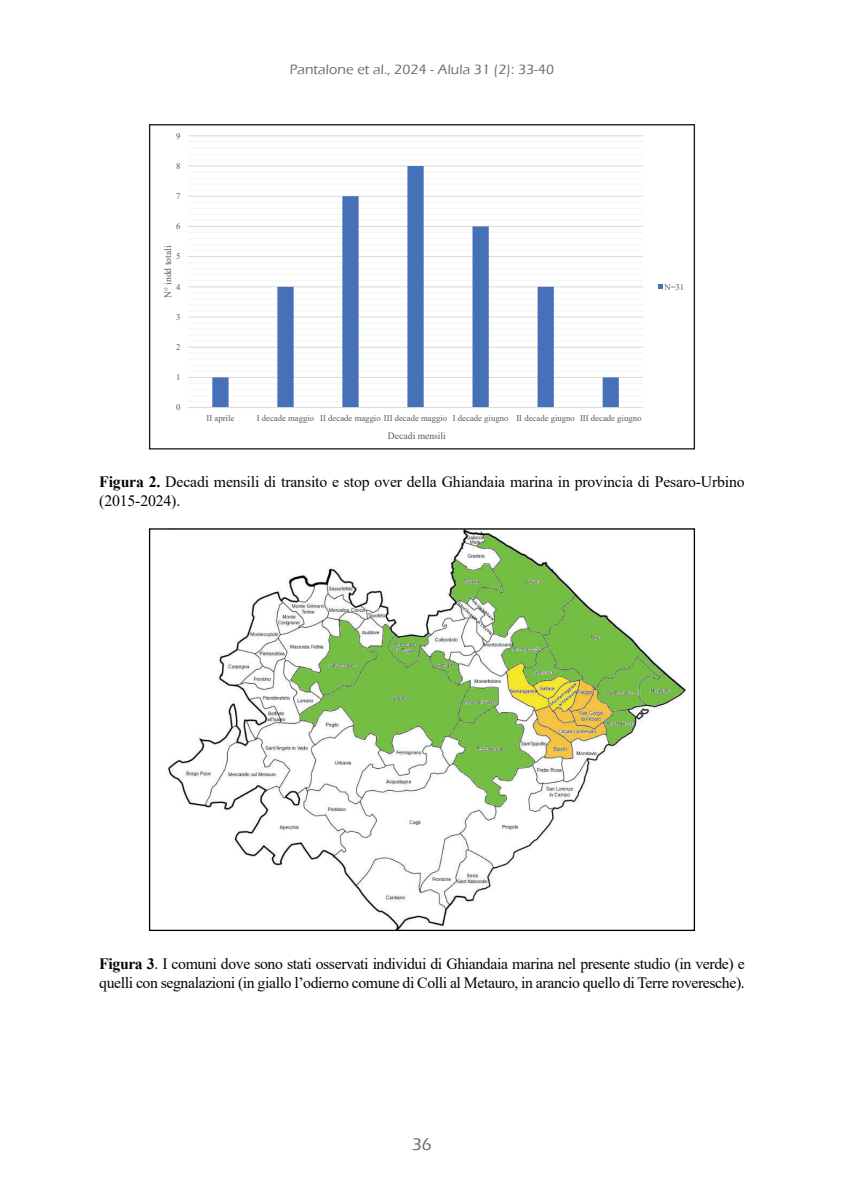
<style>
.page{position:relative;width:844px;height:1191px;background:#fff}
.page>*{position:absolute;margin:0;border:0;box-sizing:border-box;transform-origin:0 0}
.t1{font:500 17.5px "Eras ITC";color:#6c6d70}
.t2{font:15.75px/18.9px "Times New Roman";letter-spacing:-.025em;color:#040503}
.t3{font:500 14px "Eras ITC";letter-spacing:.01em;color:#6c6d70}
.t4{font:9.62px "Times New Roman";color:#595959}
.t5{font:8.75px "Times New Roman";letter-spacing:-.005em;color:#595959}
.s1{font-weight:700}
</style>
<div class="page">
<hr style="left:188px;top:401px;width:455px;height:1px;background:#f4f5f6">
<hr style="left:188px;top:395px;width:455px;height:1px;background:#f4f5f6">
<hr style="left:188px;top:389px;width:455px;height:1px;background:#f4f5f6">
<hr style="left:188px;top:383px;width:455px;height:1px;background:#f4f5f6">
<hr style="left:188px;top:371px;width:455px;height:1px;background:#f4f5f6">
<hr style="left:188px;top:365px;width:455px;height:1px;background:#f4f5f6">
<hr style="left:188px;top:359px;width:455px;height:1px;background:#f4f5f6">
<hr style="left:188px;top:353px;width:455px;height:1px;background:#f4f5f6">
<hr style="left:188px;top:341px;width:455px;height:1px;background:#f4f5f6">
<hr style="left:188px;top:335px;width:455px;height:1px;background:#f4f5f6">
<hr style="left:188px;top:329px;width:455px;height:1px;background:#f4f5f6">
<hr style="left:188px;top:323px;width:455px;height:1px;background:#f4f5f6">
<hr style="left:188px;top:310px;width:455px;height:1px;background:#f4f5f6">
<hr style="left:188px;top:304px;width:455px;height:1px;background:#f4f5f6">
<hr style="left:188px;top:298px;width:455px;height:1px;background:#f4f5f6">
<hr style="left:188px;top:292px;width:455px;height:1px;background:#f4f5f6">
<hr style="left:188px;top:280px;width:455px;height:1px;background:#f4f5f6">
<hr style="left:188px;top:274px;width:455px;height:1px;background:#f4f5f6">
<hr style="left:188px;top:268px;width:455px;height:1px;background:#f4f5f6">
<hr style="left:188px;top:262px;width:455px;height:1px;background:#f4f5f6">
<hr style="left:188px;top:250px;width:455px;height:1px;background:#f4f5f6">
<hr style="left:188px;top:244px;width:455px;height:1px;background:#f4f5f6">
<hr style="left:188px;top:238px;width:455px;height:1px;background:#f4f5f6">
<hr style="left:188px;top:232px;width:455px;height:1px;background:#f4f5f6">
<hr style="left:188px;top:220px;width:455px;height:1px;background:#f4f5f6">
<hr style="left:188px;top:214px;width:455px;height:1px;background:#f4f5f6">
<hr style="left:188px;top:208px;width:455px;height:1px;background:#f4f5f6">
<hr style="left:188px;top:202px;width:455px;height:1px;background:#f4f5f6">
<hr style="left:188px;top:190px;width:455px;height:1px;background:#f4f5f6">
<hr style="left:188px;top:184px;width:455px;height:1px;background:#f4f5f6">
<hr style="left:188px;top:178px;width:455px;height:1px;background:#f4f5f6">
<hr style="left:188px;top:172px;width:455px;height:1px;background:#f4f5f6">
<hr style="left:188px;top:160px;width:455px;height:1px;background:#f4f5f6">
<hr style="left:188px;top:154px;width:455px;height:1px;background:#f4f5f6">
<hr style="left:188px;top:147px;width:455px;height:1px;background:#f4f5f6">
<hr style="left:188px;top:141px;width:455px;height:1px;background:#f4f5f6">
<hr style="left:188px;top:377px;width:455px;height:1px;background:#dad9d8">
<hr style="left:188px;top:347px;width:455px;height:1px;background:#dad9d8">
<hr style="left:188px;top:317px;width:455px;height:1px;background:#dad9d8">
<hr style="left:188px;top:286px;width:455px;height:1px;background:#dad9d8">
<hr style="left:188px;top:256px;width:455px;height:1px;background:#dad9d8">
<hr style="left:188px;top:226px;width:455px;height:1px;background:#dad9d8">
<hr style="left:188px;top:196px;width:455px;height:1px;background:#dad9d8">
<hr style="left:188px;top:166px;width:455px;height:1px;background:#dad9d8">
<hr style="left:188px;top:135px;width:455px;height:1px;background:#dad9d8">
<svg style="left:212px;top:166px;width:406px;height:241px"></svg>
<hr style="left:188px;top:407px;width:455px;height:1px;background:#dad9d8">
<svg style="left:658px;top:285px;width:4px;height:4px"></svg>
<img style="left:167px;top:530px;width:519px;height:399px">
<p class="t5" style="left:176px;top:129px;width:6px">9</p>
<p class="t5" style="left:176px;top:160px;width:6px">8</p>
<p class="t5" style="left:176px;top:190px;width:6px">7</p>
<p class="t5" style="left:176px;top:220px;width:6px">6</p>
<p class="t4" style="left:161px;top:298px;width:54px;rotate:-90deg">N° indd totali</p>
<p class="t5" style="left:176px;top:250px;width:6px">5</p>
<p class="t5" style="left:176px;top:280px;width:6px">4</p>
<p class="t5" style="left:176px;top:311px;width:6px">3</p>
<p class="t5" style="left:176px;top:341px;width:6px">2</p>
<p class="t5" style="left:176px;top:371px;width:6px">1</p>
<p class="t5" style="left:176px;top:401px;width:6px">0</p>
<p class="t3" style="left:289px;top:62px;width:266px">Pantalone et al., 2024 - Alula 31 (2): 33-40</p>
<p class="t5" style="left:664px;top:280px;width:21px">N=31</p>
<p class="t5" style="left:206px;top:411px;width:29px">II aprile</p>
<p class="t5" style="left:256px;top:411px;width:386px">I decade maggio II decade maggio III decade maggio I decade giugno II decade giugno III decade giugno</p>
<p class="t4" style="left:388px;top:429px;width:59px">Decadi mensili</p>
<p class="t2" style="left:99px;top:472px;width:646px"><span class="s1">Figura 2.</span> Decadi mensili di transito e stop over della Ghiandaia marina in provincia di Pesaro-Urbino (2015-2024).</p>
<p class="t2" style="left:99px;top:953px;width:646px"><span class="s1">Figura 3</span>. I comuni dove sono stati osservati individui di Ghiandaia marina nel presente studio (in verde) e quelli con segnalazioni (in giallo l’odierno comune di Colli al Metauro, in arancio quello di Terre roveresche).</p>
<p class="t1" style="left:412px;top:1134px;width:21px">36</p>
</div>
